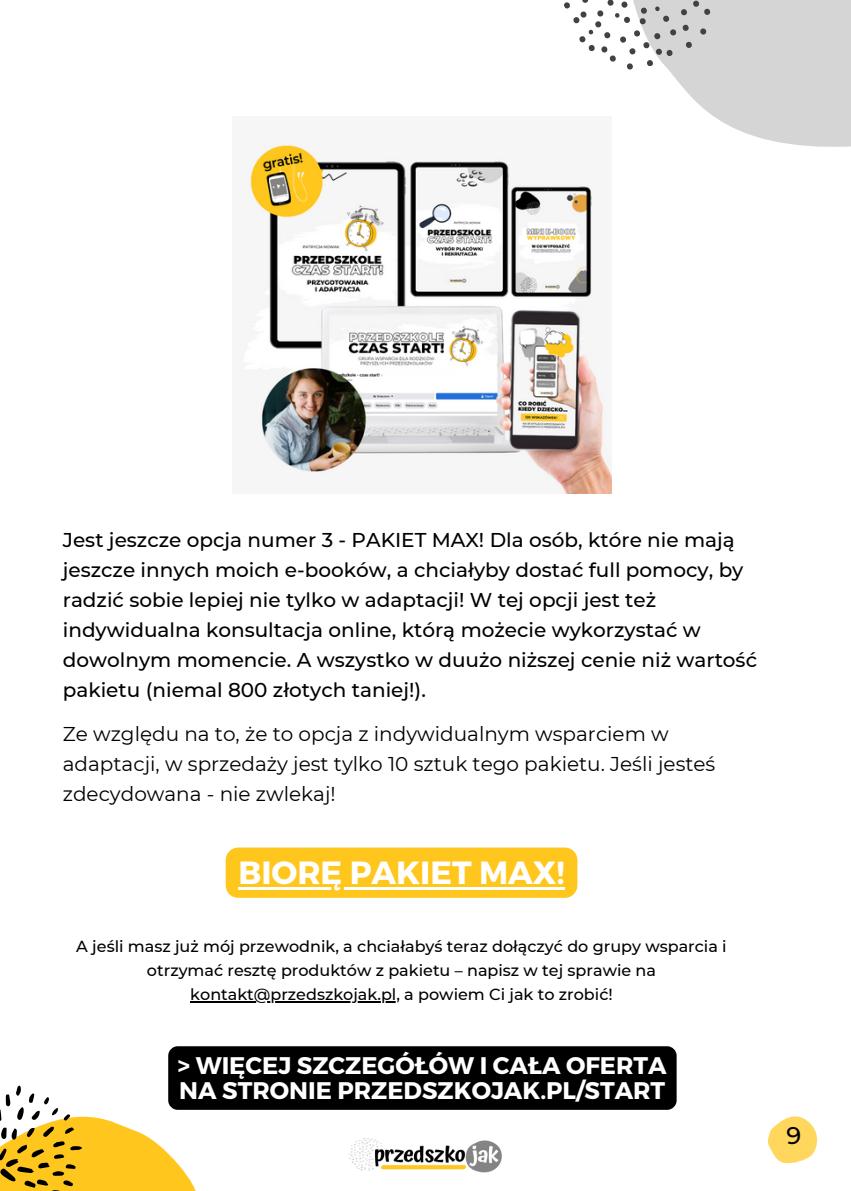
<style>
.page{position:relative;width:851px;height:1191px;background:#fff}
.page>*{position:absolute;margin:0;border:0;box-sizing:border-box;transform-origin:0 0}
.t1{font:700 32px "Montserrat";color:#fff}
.t2{font:700 24px/25.4px "Montserrat";color:#fff}
.t3{font:500 24px "Montserrat";color:#000}
.t4{font:500 20px/30px "Montserrat";color:#000}
.t5{font:20px/30px "Montserrat";color:#000}
.t6{font:500 16px/24px "Montserrat";color:#000;text-align:center}
</style>
<div class="page">
<svg style="left:670px;top:0;width:180px;height:147px;background:#dbdbdc"></svg>
<svg style="left:564px;top:0;width:151px;height:71px"></svg>
<img style="left:349px;top:1138px;width:153px;height:35px">
<svg style="left:768px;top:1116px;width:48px;height:48px"></svg>
<svg style="left:0;top:1085px;width:196px;height:105px"></svg>
<img style="left:247px;top:143px;width:363px;height:351px">
<div style="left:225px;top:848px;width:352px;height:50px;background:#ffc71d"></div>
<hr style="left:238px;top:887px;width:326px;height:3px;background:#fff">
<hr style="left:190px;top:1001px;width:210px;height:1px;background:#000">
<div style="left:168px;top:1046px;width:508px;height:64px;background:#000;border-radius:10px"></div>
<p class="t4" style="left:63px;top:525px;width:695px">Jest jeszcze opcja numer 3 - PAKIET MAX! Dla osób, które nie mają jeszcze innych moich e-booków, a chciałyby dostać full pomocy, by radzić sobie lepiej nie tylko w adaptacji! W tej opcji jest też indywidualna konsultacja online, którą możecie wykorzystać w dowolnym momencie. A wszystko w duużo niższej cenie niż wartość pakietu (niemal 800 złotych taniej!).</p>
<p class="t5" style="left:63px;top:719px;width:653px">Ze względu na to, że to opcja z indywidualnym wsparciem w adaptacji, w sprzedaży jest tylko 10 sztuk tego pakietu. Jeśli jesteś zdecydowana - nie zwlekaj!</p>
<p class="t1" style="left:238px;top:852px;width:327px">BIORĘ PAKIET MAX!</p>
<p class="t6" style="left:76px;top:934px;width:651px">A jeśli masz już mój przewodnik, a chciałabyś teraz dołączyć do grupy wsparcia i otrzymać resztę produktów z pakietu – napisz w tej sprawie na kontakt@przedszkojak.pl, a powiem Ci jak to zrobić!</p>
<p class="t2" style="left:178px;top:1051px;width:490px">&gt; WIĘCEJ SZCZEGÓŁÓW I CAŁA OFERTA<br>NA STRONIE PRZEDSZKOJAK.PL/START</p>
<p class="t3" style="left:786px;top:1121px;width:16px">9</p>
</div>
